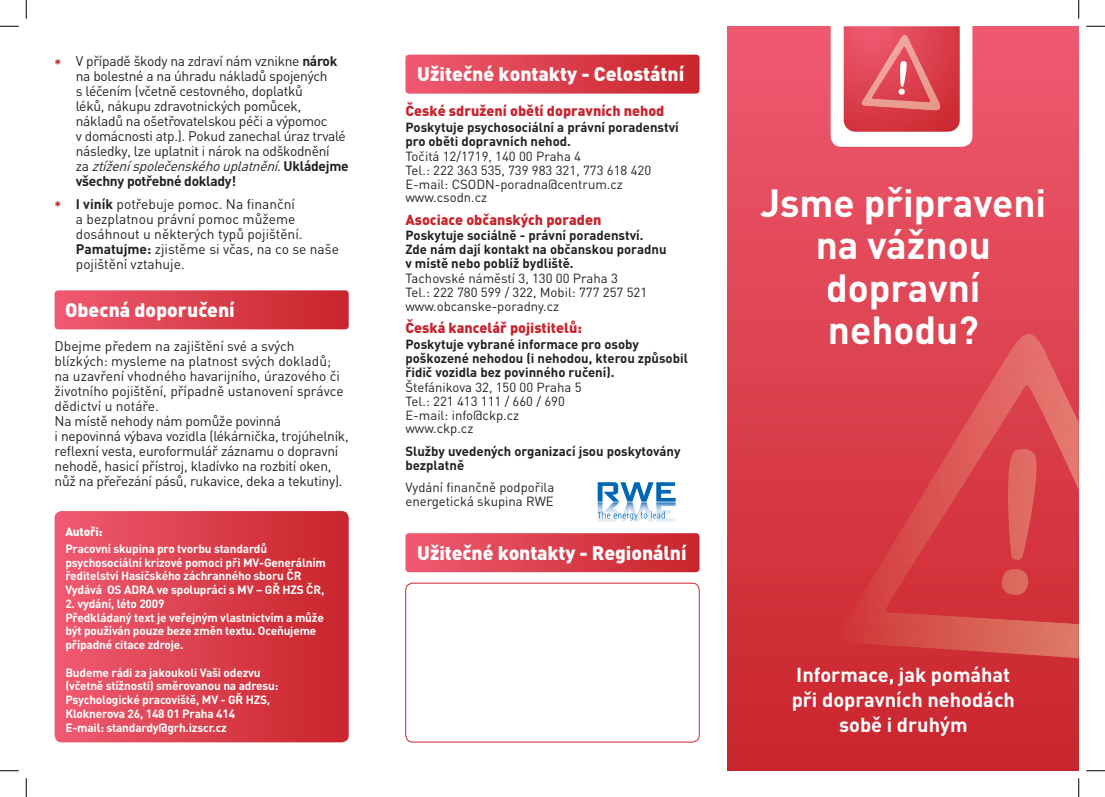
<style>
.page{position:relative;width:1105px;height:797px;background:#fff}
.page>*{position:absolute;margin:0;border:0;box-sizing:border-box;transform-origin:0 0}
.t1{font:700 38.75px/42.5px "DINCS";color:#fff;text-align:center}
.t2{font:700 20px/25px "DINCS";color:#fff;text-align:center}
.t3{font:900 19.38px "DINCS";color:#fff}
.t4{font:900 14.38px "DINCS";color:#c8242d}
.t5{font:13.75px/15px "DINCS";letter-spacing:-.015em;color:#231f20}
.t6{font:700 13.12px/13.8px "DINCS";color:#231f20}
.t7{font:13.12px/13.8px "DINCS";color:#231f20}
.t8{font:700 11.88px/13.8px "DINCS";letter-spacing:-.015em;color:#fff}
.t9{font:900 11.88px "DINCS";letter-spacing:-.015em;color:#fff}
.s1{font-weight:700;color:#c8242d}
.s2{font-weight:700}
.s3{font-style:italic}
</style>
<div class="page">
<div style="left:728px;top:26px;width:351px;height:744px;background:linear-gradient(to bottom,#ee5b71,#c9242b)"></div>
<svg style="left:405px;top:55px;width:294px;height:39px;background:#dc4150"></svg>
<img style="left:835px;top:334px;width:244px;height:324px">
<img style="left:1000px;top:449px;width:42px;height:147px">
<svg style="left:831px;top:26px;width:141px;height:121px"></svg>
<div style="left:405px;top:583px;width:294px;height:159px;border:1px solid #c8242d;border-radius:7px"></div>
<svg style="left:405px;top:533px;width:294px;height:39px;background:#db414f"></svg>
<svg style="left:55px;top:511px;width:294px;height:231px;background:#db3f4d"></svg>
<svg style="left:55px;top:290px;width:294px;height:39px;background:#db414f"></svg>
<svg style="left:598px;top:482px;width:78px;height:39px"></svg>
<svg style="left:0;top:25px;width:19px;height:2px"></svg>
<svg style="left:1086px;top:25px;width:19px;height:2px"></svg>
<svg style="left:0;top:770px;width:19px;height:1px"></svg>
<svg style="left:1086px;top:770px;width:19px;height:1px"></svg>
<svg style="left:25px;top:0;width:2px;height:19px"></svg>
<svg style="left:25px;top:778px;width:2px;height:19px"></svg>
<svg style="left:1078px;top:0;width:1px;height:19px"></svg>
<svg style="left:1078px;top:778px;width:1px;height:19px"></svg>
<p class="t5" style="left:76px;top:53px;width:274px;text-indent:-21px"><span class="s1">*</span> V případě škody na zdraví nám vznikne <span class="s2">nárok </span>na bolestné a na úhradu nákladů spojených<br>s léčením (včetně cestovného, doplatků<br>léků, nákupu zdravotnických pomůcek, nákladů na ošetřovatelskou péči a výpomoc<br>v domácnosti atp.). Pokud zanechal úraz trvalé následky, lze uplatnit i nárok na odškodnění<br>z a <span class="s3">ztížení společenského uplatnění.</span> <span class="s2">U k l á d ej m e všechny potřebné doklady!</span></p>
<p class="t5" style="left:76px;top:196px;width:265px;text-indent:-21px"><span class="s1">*</span> <span class="s2">I viník</span> potřebuje pomoc. Na finanční<br>a bezplatnou právní pomoc můžeme dosáhnout u některých typů pojištění.<br><span class="s2">Pamatujme:</span> zjistěme si včas, na co se naše pojištění vztahuje.</p>
<p class="t3" style="left:65px;top:297px;width:171px">Obecná doporučení</p>
<p class="t5" style="left:55px;top:338px;width:291px">Dbejme předem na zajištění své a svých blízkých: mysleme na platnost svých dokladů; na uzavření vhodného havarijního, úrazového či životního pojištění, případně ustanovení správce dědictví u notáře.</p>
<p class="t5" style="left:55px;top:413px;width:296px">Na místě nehody nám pomůže povinná<br>i nepovinná výbava vozidla (lékárnička, trojúhelník, reflexní vesta, euroformulář záznamu o dopravní nehodě, hasicí přístroj, kladívko na rozbití oken, nůž na přeřezání pásů, rukavice, deka a tekutiny).</p>
<p class="t9" style="left:65px;top:523px;width:39px">Autoři:</p>
<p class="t8" style="left:65px;top:541px;width:262px">Pracovní skupina pro tvorbu standardů psychosociální krizové pomoci při MV-Generálním ředitelství Hasičského záchranného sboru ČR</p>
<p class="t8" style="left:65px;top:582px;width:260px">Vydává OS ADRA ve spolupráci s MV – GŘ HZS ČR,</p>
<p class="t8" style="left:65px;top:596px;width:101px">2. vydání, léto 2009</p>
<p class="t8" style="left:65px;top:610px;width:260px">Předkládaný text je veřejným vlastnictvím a může být používán pouze beze změn textu. Oceňujeme případné citace zdroje.</p>
<p class="t8" style="left:65px;top:665px;width:215px">Budeme rádi za jakoukoli Vaši odezvu (včetně stížnosti) směrovanou na adresu:</p>
<p class="t8" style="left:65px;top:692px;width:206px">Psychologické pracoviště, MV - GŘ HZS,</p>
<p class="t8" style="left:65px;top:706px;width:171px">Kloknerova 26, 148 01 Praha 414</p>
<p class="t8" style="left:65px;top:720px;width:163px">E-mail: standardy@grh.izscr.cz</p>
<p class="t3" style="left:417px;top:61px;width:268px">Užitečné kontakty - Celostátní</p>
<p class="t4" style="left:405px;top:101px;width:261px">České sdružení obětí dopravních nehod</p>
<p class="t6" style="left:405px;top:120px;width:275px">Poskytuje psychosociální a právní poradenství pro oběti dopravních nehod.</p>
<p class="t7" style="left:405px;top:149px;width:177px">Točitá 12/1719, 140 00 Praha 4</p>
<p class="t7" style="left:405px;top:163px;width:247px">Tel.: 222 363 535, 739 983 321, 773 618 420</p>
<p class="t7" style="left:405px;top:177px;width:219px">E-mail: CSODN-poradna@centrum.cz</p>
<p class="t7" style="left:405px;top:190px;width:83px">www.csodn.cz</p>
<p class="t4" style="left:405px;top:210px;width:197px">Asociace občanských poraden</p>
<p class="t6" style="left:405px;top:228px;width:240px">Poskytuje sociálně - právní poradenství.</p>
<p class="t6" style="left:405px;top:242px;width:263px">Zde nám dají kontakt na občanskou poradnu v místě nebo poblíž bydliště.</p>
<p class="t7" style="left:405px;top:271px;width:214px">Tachovské náměstí 3, 130 00 Praha 3</p>
<p class="t7" style="left:405px;top:285px;width:243px">Tel.: 222 780 599 / 322, Mobil: 777 257 521</p>
<p class="t7" style="left:405px;top:299px;width:155px">www.obcanske-poradny.cz</p>
<p class="t4" style="left:405px;top:319px;width:178px">Česká kancelář pojistitelů:</p>
<p class="t6" style="left:405px;top:337px;width:284px">Poskytuje vybrané informace pro osoby poškozené nehodou (i nehodou, kterou způsobil řidič vozidla bez povinného ručení).</p>
<p class="t7" style="left:405px;top:380px;width:178px">Štefánikova 32, 150 00 Praha 5</p>
<p class="t7" style="left:405px;top:394px;width:161px">Tel.: 221 413 111 / 660 / 690</p>
<p class="t7" style="left:405px;top:408px;width:115px">E-mail: info@ckp.cz</p>
<p class="t7" style="left:405px;top:421px;width:69px">www.ckp.cz</p>
<p class="t6" style="left:405px;top:443px;width:277px">Služby uvedených organizací jsou poskytovány bezplatně</p>
<p class="t7" style="left:405px;top:480px;width:151px">Vydání finančně podpořila energetická skupina RWE</p>
<p class="t3" style="left:417px;top:540px;width:271px">Užitečné kontakty - Regionální</p>
<p class="t1" style="left:760px;top:180px;width:287px">Jsme připraveni na vážnou dopravní nehodu?</p>
<p class="t2" style="left:792px;top:661px;width:225px">Informace, jak pomáhat při dopravních nehodách sobě i druhým</p>
</div>
